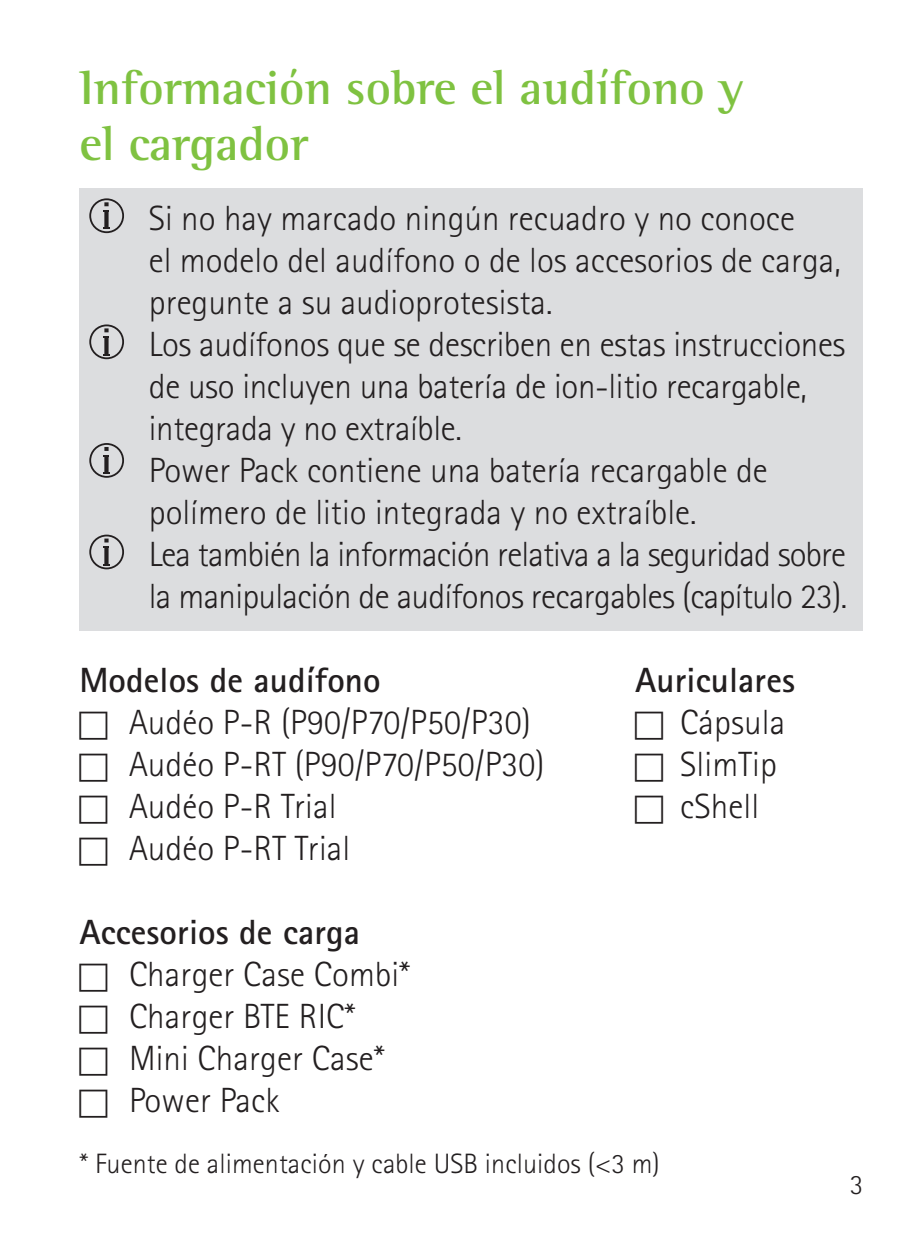
<style>
.page{position:relative;width:913px;height:1241px;background:#fff}
.page>*{position:absolute;margin:0;border:0;box-sizing:border-box;transform-origin:0 0}
.t1{font:700 49px/56px "Rotis Semi Serif Pro";color:#7fc241}
.t2{font:300 35px/42px "Rotis Sans Serif Pro";color:#231f20}
.t3{font:700 35px "Rotis Sans Serif Pro";letter-spacing:.005em;color:#231f20}
.t4{font:300 28px "Rotis Sans Serif Pro";letter-spacing:.005em;color:#231f20}
</style>
<div class="page">
<div style="left:79px;top:187px;width:784px;height:443px;background:#dcdddf"></div>
<svg style="left:89px;top:198px;width:35px;height:35px"></svg>
<svg style="left:89px;top:324px;width:35px;height:35px"></svg>
<svg style="left:89px;top:534px;width:35px;height:35px"></svg>
<svg style="left:89px;top:443px;width:35px;height:34px"></svg>
<h1 class="t1" style="left:79px;top:59px;width:666px">Información sobre el audífono y el cargador</h1>
<p class="t2" style="left:149px;top:197px;width:700px">Si no hay marcado ningún recuadro y no conoce<br>el modelo del audífono o de los accesorios de carga, pregunte a su audioprotesista.<br>Los audífonos que se describen en estas instrucciones de uso incluyen una batería de ion-litio recargable, integrada y no extraíble.<br>Power Pack contiene una batería recargable de polímero de litio integrada y no extraíble.<br>Lea también la información relativa a la seguridad sobre la manipulación de audífonos recargables (capítulo 23).</p>
<p class="t3" style="left:79px;top:657px;width:303px">Modelos de audífono</p>
<p class="t3" style="left:635px;top:657px;width:161px">Auriculares</p>
<p class="t2" style="left:129px;top:701px;width:403px">Audéo P-R (P90/P70/P50/P30)</p>
<p class="t2" style="left:680px;top:701px;width:106px">Cápsula</p>
<p class="t2" style="left:129px;top:743px;width:417px">Audéo P-RT (P90/P70/P50/P30)</p>
<p class="t2" style="left:680px;top:743px;width:98px">SlimTip</p>
<p class="t2" style="left:129px;top:785px;width:209px">Audéo P-R Trial</p>
<p class="t2" style="left:680px;top:785px;width:80px">cShell</p>
<p class="t2" style="left:129px;top:827px;width:223px">Audéo P-RT Trial</p>
<p class="t3" style="left:79px;top:909px;width:282px">Accesorios de carga</p>
<p class="t2" style="left:129px;top:953px;width:283px">Charger Case Combi*<br>Charger BTE RIC*<br>Mini Charger Case*<br>Power Pack</p>
<p class="t4" style="left:79px;top:1146px;width:582px">* Fuente de alimentación y cable USB incluidos (&lt;3 m)</p>
<p class="t4" style="left:850px;top:1168px;width:15px">3</p>
</div>
